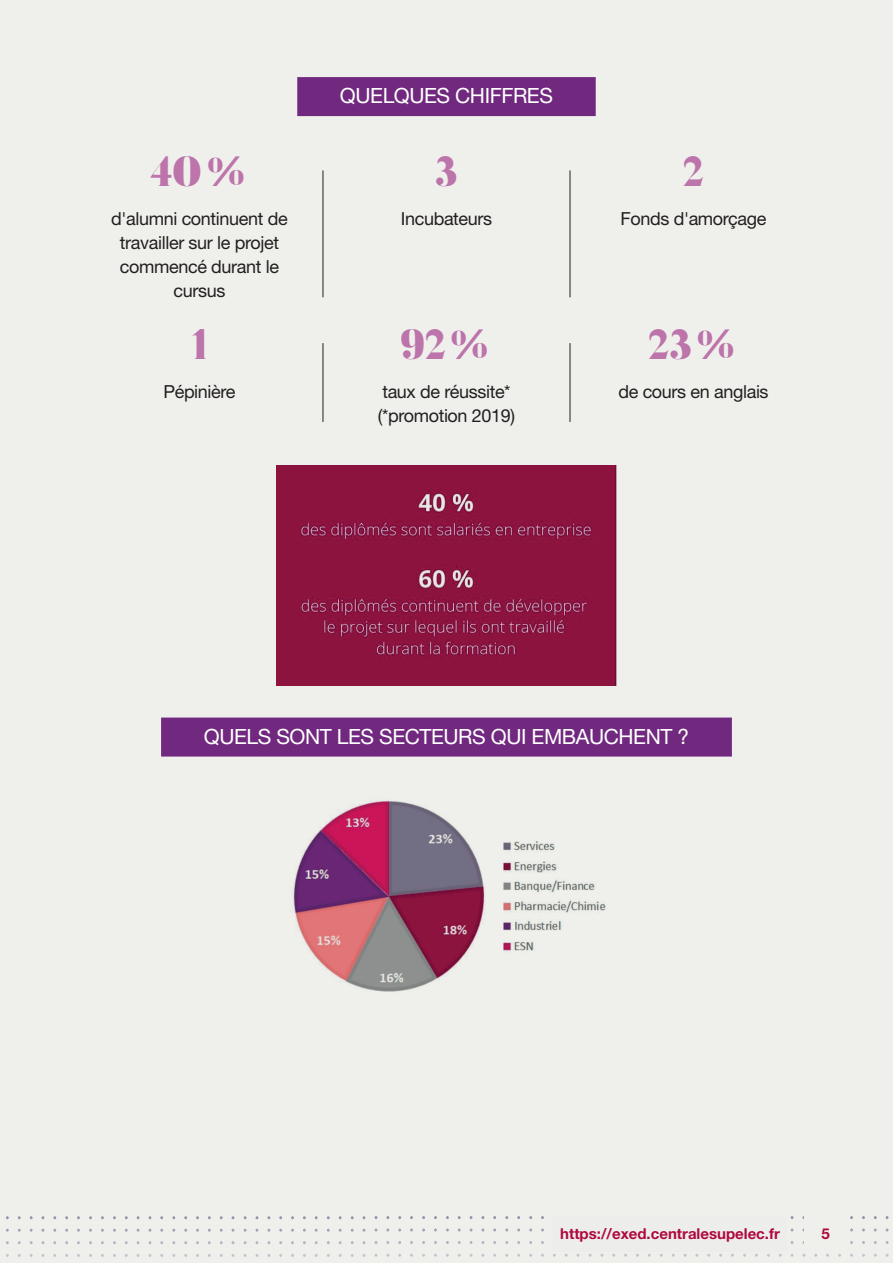
<style>
.page{position:relative;width:893px;height:1263px;background:#eff0ec}
.page>*{position:absolute;margin:0;border:0;box-sizing:border-box;transform-origin:0 0}
.t1{font:900 42px "Butler";color:#bc74ab}
.t2{font:21px "Helvetica Neue LT Std";letter-spacing:-.02em;color:#fff}
.t3{font:18px/24px "Helvetica Neue LT Std";letter-spacing:-.02em;color:#231f20;text-align:center}
.t4{font:700 15px "Helvetica Neue LT Std";color:#ae093f}
</style>
<div class="page">
<div style="left:297px;top:77px;width:299px;height:39px;background:#70297f"></div>
<div style="left:161px;top:717px;width:571px;height:39px;background:#70297f"></div>
<hr style="left:323px;top:170px;width:1px;height:127px;background:#231f20">
<hr style="left:570px;top:170px;width:1px;height:127px;background:#231f20">
<hr style="left:323px;top:343px;width:1px;height:79px;background:#231f20">
<hr style="left:570px;top:343px;width:1px;height:79px;background:#231f20">
<img style="left:276px;top:465px;width:341px;height:220px">
<img style="left:293px;top:800px;width:314px;height:192px">
<h1 class="t1" style="left:149px;top:145px;width:101px">40%</h1>
<p class="t3" style="left:111px;top:207px;width:178px">d'alumni continuent de travailler sur le projet commencé durant le cursus</p>
<h1 class="t1" style="left:191px;top:318px;width:19px">1</h1>
<p class="t3" style="left:163px;top:379px;width:74px">Pépinière</p>
<p class="t2" style="left:340px;top:83px;width:215px">QUELQUES CHIFFRES</p>
<h1 class="t1" style="left:435px;top:145px;width:25px">3</h1>
<p class="t3" style="left:401px;top:207px;width:93px">Incubateurs</p>
<h1 class="t1" style="left:400px;top:318px;width:95px">92%</h1>
<p class="t3" style="left:378px;top:379px;width:139px;text-align:left">taux de réussite* (*promotion 2019)</p>
<h1 class="t1" style="left:682px;top:145px;width:24px">2</h1>
<p class="t3" style="left:620px;top:207px;width:147px">Fonds d'amorçage</p>
<h1 class="t1" style="left:648px;top:318px;width:93px">23%</h1>
<p class="t3" style="left:618px;top:379px;width:152px">de cours en anglais</p>
<p class="t2" style="left:204px;top:724px;width:487px">QUELS SONT LES SECTEURS QUI EMBAUCHENT ?</p>
<p class="t4" style="left:560px;top:1224px;width:221px">https://exed.centralesupelec.fr</p>
<p class="t4" style="left:822px;top:1224px;width:10px">5</p>
</div>
